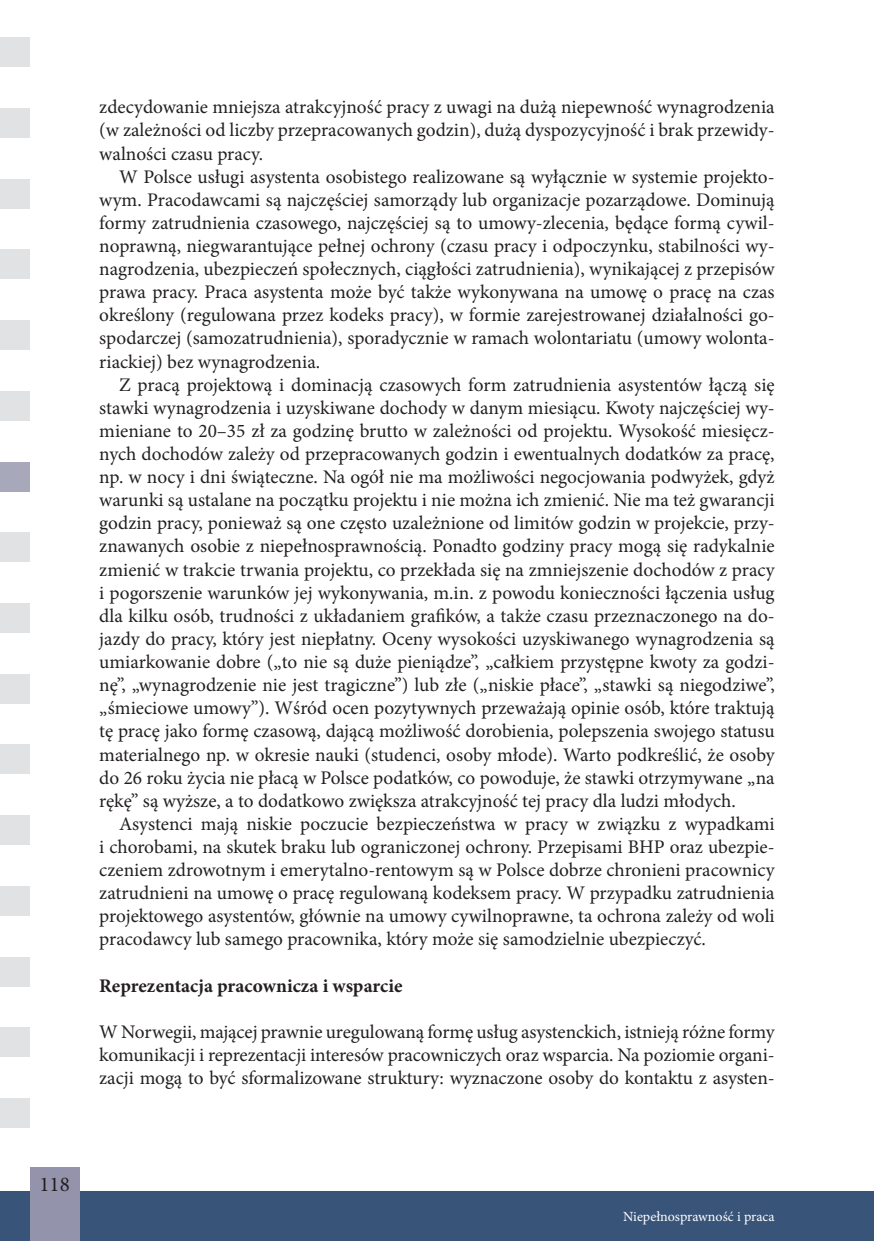
<style>
.page{position:relative;width:874px;height:1241px;background:#fff}
.page>*{position:absolute;margin:0;border:0;box-sizing:border-box;transform-origin:0 0}
.t1{font:21px "Minion Pro";color:#231f20}
.t2{font:19.25px/23.1px "Minion Pro";color:#231f20;text-align:justify}
.t3{font:700 19.25px "Minion Pro";color:#231f20}
.t4{font:14px "Minion Pro";color:#fff}
</style>
<div class="page">
<div style="left:0;top:1191px;width:873px;height:49px;background:#385479"></div>
<div style="left:30px;top:1167px;width:49px;height:73px;background:#9394ac"></div>
<div style="left:0;top:37px;width:30px;height:30px;background:#e1e2e4"></div>
<div style="left:0;top:108px;width:30px;height:30px;background:#e1e2e4"></div>
<div style="left:0;top:179px;width:30px;height:29px;background:#e1e2e4"></div>
<div style="left:0;top:249px;width:30px;height:30px;background:#e1e2e4"></div>
<div style="left:0;top:320px;width:30px;height:30px;background:#e1e2e4"></div>
<div style="left:0;top:391px;width:30px;height:29px;background:#e1e2e4"></div>
<div style="left:0;top:532px;width:30px;height:30px;background:#e1e2e4"></div>
<div style="left:0;top:603px;width:30px;height:29px;background:#e1e2e4"></div>
<div style="left:0;top:673px;width:30px;height:30px;background:#e1e2e4"></div>
<div style="left:0;top:744px;width:30px;height:30px;background:#e1e2e4"></div>
<div style="left:0;top:815px;width:30px;height:30px;background:#e1e2e4"></div>
<div style="left:0;top:885px;width:30px;height:30px;background:#e1e2e4"></div>
<div style="left:0;top:956px;width:30px;height:30px;background:#e1e2e4"></div>
<div style="left:0;top:1027px;width:30px;height:30px;background:#e1e2e4"></div>
<div style="left:0;top:1098px;width:30px;height:29px;background:#e1e2e4"></div>
<div style="left:0;top:461px;width:30px;height:30px;background:#a8a8bb"></div>
<p class="t2" style="left:99px;top:96px;width:676px">zdecydowanie mniejsza atrakcyjność pracy z uwagi na dużą niepewność wynagrodzenia (w zależności od liczby przepracowanych godzin), dużą dyspozycyjność i brak przewidy&shy;walności czasu pracy.</p>
<p class="t2" style="left:99px;top:165px;width:676px;text-indent:20px">W Polsce usługi asystenta osobistego realizowane są wyłącznie w systemie projekto&shy;wym. Pracodawcami są najczęściej samorządy lub organizacje pozarządowe. Dominują formy zatrudnienia czasowego, najczęściej są to umowy-zlecenia, będące formą cywil&shy;noprawną, niegwarantujące pełnej ochrony (czasu pracy i odpoczynku, stabilności wy&shy;nagrodzenia, ubezpieczeń społecznych, ciągłości zatrudnienia), wynikającej z przepisów prawa pracy. Praca asystenta może być także wykonywana na umowę o pracę na czas określony (regulowana przez kodeks pracy), w formie zarejestrowanej działalności go&shy;spodarczej (samozatrudnienia), sporadycznie w ramach wolontariatu (umowy wolonta&shy;riackiej) bez wynagrodzenia.</p>
<p class="t2" style="left:99px;top:373px;width:677px;text-indent:20px">Z pracą projektową i dominacją czasowych form zatrudnienia asystentów łączą się stawki wynagrodzenia i uzyskiwane dochody w danym miesiącu. Kwoty najczęściej wy&shy;mieniane to 20–35 zł za godzinę brutto w zależności od projektu. Wysokość miesięcz&shy;nych dochodów zależy od przepracowanych godzin i ewentualnych dodatków za pracę, np. w nocy i dni świąteczne. Na ogół nie ma możliwości negocjowania podwyżek, gdyż warunki są ustalane na początku projektu i nie można ich zmienić. Nie ma też gwarancji godzin pracy, ponieważ są one często uzależnione od limitów godzin w projekcie, przy&shy;znawanych osobie z niepełnosprawnością. Ponadto godziny pracy mogą się radykalnie zmienić w trakcie trwania projektu, co przekłada się na zmniejszenie dochodów z pracy i pogorszenie warunków jej wykonywania, m.in. z powodu konieczności łączenia usług dla kilku osób, trudności z układaniem grafików, a także czasu przeznaczonego na do&shy;jazdy do pracy, który jest niepłatny. Oceny wysokości uzyskiwanego wynagrodzenia są umiarkowanie dobre („to nie są duże pieniądze”, „całkiem przystępne kwoty za godzi&shy;nę”, „wynagrodzenie nie jest tragiczne”) lub złe („niskie płace”, „stawki są niegodziwe”, „śmieciowe umowy”). Wśród ocen pozytywnych przeważają opinie osób, które traktują tę pracę jako formę czasową, dającą możliwość dorobienia, polepszenia swojego statusu materialnego np. w okresie nauki (studenci, osoby młode). Warto podkreślić, że osoby do 26 roku życia nie płacą w Polsce podatków, co powoduje, że stawki otrzymywane „na rękę” są wyższe, a to dodatkowo zwiększa atrakcyjność tej pracy dla ludzi młodych.</p>
<p class="t2" style="left:99px;top:812px;width:677px;text-indent:20px">Asystenci mają niskie poczucie bezpieczeństwa w pracy w związku z wypadkami i chorobami, na skutek braku lub ograniczonej ochrony. Przepisami BHP oraz ubezpie&shy;czeniem zdrowotnym i emerytalno-rentowym są w Polsce dobrze chronieni pracownicy zatrudnieni na umowę o pracę regulowaną kodeksem pracy. W przypadku zatrudnienia projektowego asystentów, głównie na umowy cywilnoprawne, ta ochrona zależy od woli pracodawcy lub samego pracownika, który może się samodzielnie ubezpieczyć.</p>
<p class="t3" style="left:99px;top:971px;width:304px">Reprezentacja pracownicza i wsparcie</p>
<p class="t2" style="left:99px;top:1020px;width:676px">W Norwegii, mającej prawnie uregulowaną formę usług asystenckich, istnieją różne formy komunikacji i reprezentacji interesów pracowniczych oraz wsparcia. Na poziomie organi&shy;zacji mogą to być sformalizowane struktury: wyznaczone osoby do kontaktu z asysten-</p>
<p class="t1" style="left:39px;top:1170px;width:32px">118</p>
<p class="t4" style="left:622px;top:1207px;width:153px">Niepełnosprawność i praca</p>
</div>
